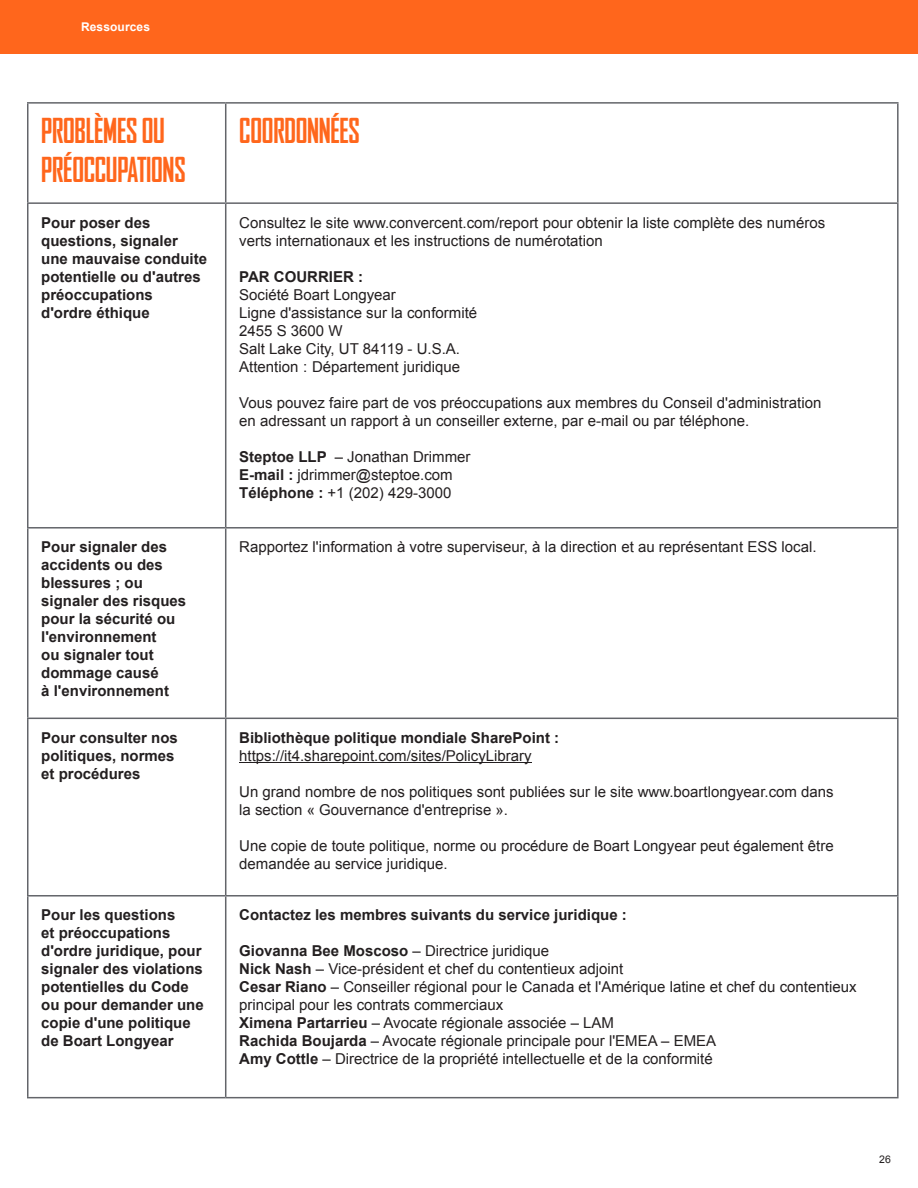
<style>
.page{position:relative;width:918px;height:1188px;background:#fff}
.page>*{position:absolute;margin:0;border:0;box-sizing:border-box;transform-origin:0 0}
.Body_Copy{font:700 condensed 33px/39.6px "Agency FB";letter-spacing:-.01em;color:#ff661c}
.Body_Copy-2{font:700 condensed 33px "Agency FB";letter-spacing:-.01em;color:#ff671c}
.Body_Copy-3{font:15px/18px "Arial";color:#231f20}
._9pt_Hel_Bold_Orange{font:700 15px/18px "Arial";color:#231f20}
.Body_Copy-4{font:700 15px "Arial";color:#231f20}
.t1{font:700 12px "Arial";letter-spacing:.01em;color:#fff}
.t2{font:10.5px "Arial";color:#231f20}
.s1{color:#ff661c}
.s2{font-weight:700}
</style>
<div class="page">
<hr style="left:27px;top:102px;width:199px;height:2px;background:#63656a">
<hr style="left:27px;top:104px;width:1px;height:98px;background:#63656a">
<hr style="left:226px;top:102px;width:673px;height:2px;background:#63656a">
<hr style="left:225px;top:104px;width:1px;height:98px;background:#63656a">
<hr style="left:897px;top:104px;width:2px;height:98px;background:#63656a">
<hr style="left:27px;top:202px;width:199px;height:2px;background:#63656a">
<hr style="left:27px;top:204px;width:1px;height:323px;background:#63656a">
<hr style="left:226px;top:202px;width:673px;height:2px;background:#63656a">
<hr style="left:225px;top:204px;width:1px;height:323px;background:#63656a">
<hr style="left:897px;top:204px;width:2px;height:323px;background:#63656a">
<hr style="left:27px;top:527px;width:199px;height:2px;background:#63656a">
<hr style="left:27px;top:529px;width:1px;height:189px;background:#63656a">
<hr style="left:226px;top:527px;width:673px;height:2px;background:#63656a">
<hr style="left:225px;top:529px;width:1px;height:189px;background:#63656a">
<hr style="left:897px;top:529px;width:2px;height:189px;background:#63656a">
<hr style="left:27px;top:718px;width:199px;height:1px;background:#63656a">
<hr style="left:27px;top:719px;width:1px;height:176px;background:#63656a">
<hr style="left:226px;top:718px;width:673px;height:1px;background:#63656a">
<hr style="left:225px;top:719px;width:1px;height:176px;background:#63656a">
<hr style="left:897px;top:719px;width:2px;height:176px;background:#63656a">
<hr style="left:27px;top:895px;width:199px;height:2px;background:#63656a">
<hr style="left:27px;top:897px;width:1px;height:200px;background:#63656a">
<hr style="left:226px;top:895px;width:673px;height:2px;background:#63656a">
<hr style="left:225px;top:897px;width:1px;height:200px;background:#63656a">
<hr style="left:897px;top:897px;width:2px;height:200px;background:#63656a">
<hr style="left:27px;top:1097px;width:199px;height:1px;background:#63656a">
<hr style="left:226px;top:1097px;width:673px;height:1px;background:#63656a">
<hr style="left:239px;top:762px;width:293px;height:1px;background:#231f20">
<div style="left:0;top:0;width:918px;height:54px;background:#ff661c"></div>
<p class="t1" style="left:81px;top:19px;width:71px">Ressources</p>
<p class="Body_Copy" style="left:41px;top:111px;width:146px">PROBLÈMES OU<br>PRÉOCCUPATIONS</p>
<p class="Body_Copy-2" style="left:239px;top:111px;width:122px"><span class="s1">C</span>OORDONNÉE<span class="s1">S</span></p>
<p class="_9pt_Hel_Bold_Orange" style="left:41px;top:214px;width:167px">Pour poser des questions, signaler une mauvaise conduite potentielle ou d'autres préoccupations d'ordre éthique</p>
<p class="Body_Copy-3" style="left:239px;top:213px;width:588px">Consultez le site www.convercent.com/report pour obtenir la liste complète des numéros verts internationaux et les instructions de numérotation</p>
<p class="Body_Copy-3" style="left:239px;top:267px;width:239px"><span class="s2">PAR COURRIER :<br></span>Société Boart Longyear<br>Ligne d'assistance sur la conformité<br>2455 S 3600 W<br>Salt Lake City, UT 84119 - U.S.A.<br>Attention : Département juridique</p>
<p class="Body_Copy-3" style="left:239px;top:393px;width:584px">Vous pouvez faire part de vos préoccupations aux membres du Conseil d'administration en adressant un rapport à un conseiller externe, par e-mail ou par téléphone.</p>
<p class="Body_Copy-3" style="left:239px;top:447px;width:233px"><span class="s2">Steptoe LLP</span> – Jonathan Drimmer<br><span class="s2">E-mail :</span> jdrimmer@steptoe.com<br><span class="s2">Téléphone :</span> +1 (202) 429-3000</p>
<p class="_9pt_Hel_Bold_Orange" style="left:41px;top:538px;width:147px">Pour signaler des accidents ou des blessures ; ou signaler des risques pour la sécurité ou l'environnement<br>ou signaler tout dommage causé<br>à l'environnement</p>
<p class="Body_Copy-3" style="left:239px;top:538px;width:579px">Rapportez l'information à votre superviseur, à la direction et au représentant ESS local.</p>
<p class="_9pt_Hel_Bold_Orange" style="left:41px;top:729px;width:138px">Pour consulter nos politiques, normes et procédures</p>
<p class="Body_Copy-3" style="left:239px;top:729px;width:322px"><span class="s2">Bibliothèque politique mondiale SharePoint : </span>https://it4.sharepoint.com/sites/PolicyLibrary</p>
<p class="Body_Copy-3" style="left:239px;top:783px;width:596px">Un grand nombre de nos politiques sont publiées sur le site www.boartlongyear.com dans la section « Gouvernance d'entreprise ».</p>
<p class="Body_Copy-3" style="left:239px;top:837px;width:596px">Une copie de toute politique, norme ou procédure de Boart Longyear peut également être demandée au service juridique.</p>
<p class="_9pt_Hel_Bold_Orange" style="left:41px;top:906px;width:164px">Pour les questions<br>et préoccupations d'ordre juridique, pour signaler des violations potentielles du Code ou pour demander une copie d'une politique de Boart Longyear</p>
<p class="Body_Copy-4" style="left:239px;top:905px;width:389px">Contactez les membres suivants du service juridique :</p>
<p class="Body_Copy-3" style="left:239px;top:942px;width:619px"><span class="s2">Giovanna Bee Moscoso</span> – Directrice juridique<br><span class="s2">Nick Nash</span> – Vice-président et chef du contentieux adjoint<br><span class="s2">Cesar Riano</span> – Conseiller régional pour le Canada et l'Amérique latine et chef du contentieux principal pour les contrats commerciaux<br><span class="s2">Ximena Partarrieu</span> – Avocate régionale associée – LAM<br><span class="s2">Rachida Boujarda</span> – Avocate régionale principale pour l'EMEA – EMEA<br><span class="s2">Amy Cottle</span> – Directrice de la propriété intellectuelle et de la conformité</p>
<p class="t2" style="left:879px;top:1153px;width:13px">26</p>
</div>
